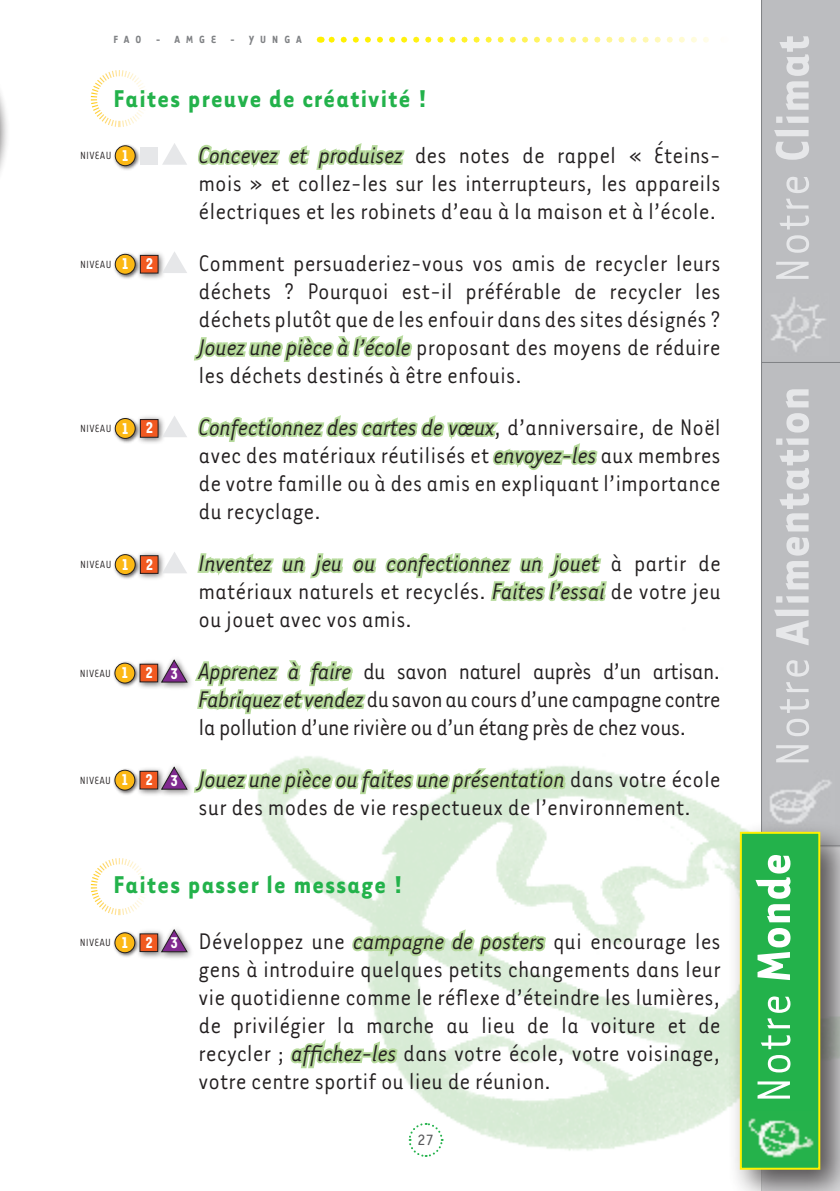
<style>
.page{position:relative;width:840px;height:1191px;background:#fff}
.page>*{position:absolute;margin:0;border:0;box-sizing:border-box;transform-origin:0 0}
.t1{font:700 54px "Tarzana Narrow";letter-spacing:.02em;color:#e6e7e9}
.t2{font:54px "Tarzana Narrow";letter-spacing:.02em;color:#e6e7e9}
.t3{font:54px "Tarzana Narrow";letter-spacing:.02em;color:#fff}
.Heading02{font:700 28px "Tarzana Narrow";letter-spacing:.05em;color:#23b24b}
.IndentedTXTcat{font:26px/28px "Tarzana Narrow";color:#231f20;text-align:justify}
.Txt_introPage{font:700 18px "Tarzana Narrow";color:#fff}
.t4{font:16px "Officina Sans";color:#57585a}
.Txt_introPage-2{font:12px "Tarzana Narrow";letter-spacing:.02em;color:#231f20}
.t5{font:700 12px "Tarzana Narrow";letter-spacing:.5em;color:#808285}
.s1{font-style:italic}
.s2{font-weight:400}
.s3{font-weight:700}
</style>
<div class="page">
<img style="left:258px;top:756px;width:471px;height:395px">
<svg style="left:407px;top:1121px;width:36px;height:36px"></svg>
<svg style="left:331px;top:37px;width:378px;height:6px"></svg>
<div style="left:761px;top:0;width:78px;height:817px;background:#bcbdc0"></div>
<div style="left:765px;top:291px;width:66px;height:66px;background:#bcbdc0"></div>
<img style="left:771px;top:297px;width:55px;height:55px">
<div style="left:725px;top:817px;width:114px;height:374px;background:#231f20;opacity:.75"></div>
<div style="left:739px;top:831px;width:80px;height:338px;background:#23b24b;border:2px solid #fff101"></div>
<img style="left:748px;top:1118px;width:65px;height:40px">
<svg style="left:90px;top:70px;width:55px;height:57px"></svg>
<svg style="left:90px;top:858px;width:55px;height:58px"></svg>
<svg style="left:198px;top:143px;width:207px;height:27px"></svg>
<svg style="left:194px;top:335px;width:218px;height:27px"></svg>
<svg style="left:198px;top:415px;width:400px;height:55px"></svg>
<svg style="left:197px;top:553px;width:410px;height:49px"></svg>
<svg style="left:349px;top:893px;width:199px;height:65px"></svg>
<svg style="left:287px;top:996px;width:112px;height:74px"></svg>
<div style="left:113px;top:144px;width:34px;height:33px;background:#231f20;opacity:.7"></div>
<div style="left:115px;top:146px;width:20px;height:20px;background:#fcb814;border-radius:50%"></div>
<div style="left:115px;top:146px;width:20px;height:20px;border:1px solid #231f20;border-radius:50%"></div>
<div style="left:140px;top:147px;width:18px;height:17px;background:#e6e7e9"></div>
<svg style="left:162px;top:143px;width:25px;height:22px"></svg>
<div style="left:113px;top:252px;width:34px;height:34px;background:#231f20;opacity:.7"></div>
<div style="left:115px;top:254px;width:20px;height:20px;background:#fcb814;border-radius:50%"></div>
<div style="left:115px;top:254px;width:20px;height:20px;border:1px solid #231f20;border-radius:50%"></div>
<div style="left:135px;top:250px;width:38px;height:38px;background:#231f20;opacity:.7"></div>
<div style="left:140px;top:255px;width:18px;height:18px;background:#f15921"></div>
<div style="left:140px;top:255px;width:18px;height:18px;border:1px solid #231f20"></div>
<svg style="left:162px;top:251px;width:25px;height:22px"></svg>
<div style="left:113px;top:553px;width:34px;height:33px;background:#231f20;opacity:.7"></div>
<div style="left:115px;top:554px;width:20px;height:20px;background:#fcb814;border-radius:50%"></div>
<div style="left:115px;top:554px;width:20px;height:21px;border:1px solid #231f20;border-radius:50%"></div>
<div style="left:135px;top:550px;width:38px;height:38px;background:#231f20;opacity:.7"></div>
<div style="left:140px;top:555px;width:18px;height:18px;background:#f15921"></div>
<div style="left:140px;top:555px;width:18px;height:18px;border:1px solid #231f20"></div>
<svg style="left:162px;top:551px;width:25px;height:22px"></svg>
<div style="left:113px;top:417px;width:34px;height:33px;background:#231f20;opacity:.7"></div>
<div style="left:115px;top:418px;width:20px;height:20px;background:#fcb814;border-radius:50%"></div>
<div style="left:115px;top:418px;width:20px;height:20px;border:1px solid #231f20;border-radius:50%"></div>
<div style="left:135px;top:414px;width:38px;height:38px;background:#231f20;opacity:.7"></div>
<div style="left:140px;top:419px;width:18px;height:18px;background:#f15921"></div>
<div style="left:140px;top:419px;width:18px;height:18px;border:1px solid #231f20"></div>
<svg style="left:162px;top:415px;width:25px;height:22px"></svg>
<div style="left:113px;top:661px;width:33px;height:33px;background:#231f20;opacity:.7"></div>
<div style="left:115px;top:663px;width:20px;height:20px;background:#fcb814;border-radius:50%"></div>
<div style="left:115px;top:663px;width:20px;height:20px;border:1px solid #231f20;border-radius:50%"></div>
<div style="left:135px;top:659px;width:38px;height:38px;background:#231f20;opacity:.7"></div>
<div style="left:140px;top:664px;width:18px;height:18px;background:#f15921"></div>
<div style="left:156px;top:655px;width:47px;height:42px;background:#231f20;opacity:.7"></div>
<svg style="left:161px;top:656px;width:205px;height:59px"></svg>
<div style="left:113px;top:768px;width:33px;height:33px;background:#231f20;opacity:.7"></div>
<div style="left:115px;top:770px;width:20px;height:20px;background:#fcb814;border-radius:50%"></div>
<div style="left:115px;top:770px;width:20px;height:20px;border:1px solid #231f20;border-radius:50%"></div>
<div style="left:135px;top:766px;width:38px;height:38px;background:#231f20;opacity:.7"></div>
<div style="left:140px;top:771px;width:18px;height:18px;background:#f15921"></div>
<div style="left:140px;top:771px;width:18px;height:18px;border:1px solid #231f20"></div>
<div style="left:156px;top:762px;width:47px;height:42px;background:#231f20;opacity:.7"></div>
<svg style="left:161px;top:764px;width:407px;height:32px"></svg>
<div style="left:113px;top:931px;width:33px;height:33px;background:#231f20;opacity:.7"></div>
<div style="left:115px;top:932px;width:20px;height:20px;background:#fcb814;border-radius:50%"></div>
<div style="left:115px;top:932px;width:20px;height:21px;border:1px solid #231f20;border-radius:50%"></div>
<div style="left:135px;top:928px;width:38px;height:38px;background:#231f20;opacity:.7"></div>
<div style="left:140px;top:934px;width:18px;height:17px;background:#f15921"></div>
<div style="left:156px;top:925px;width:47px;height:42px;background:#231f20;opacity:.7"></div>
<svg style="left:161px;top:929px;width:26px;height:23px"></svg>
<svg style="left:0;top:93px;width:1px;height:78px"></svg>
<p class="t5" style="left:113px;top:32px;width:190px">FAO - AMGE - YUNGA</p>
<p class="Heading02" style="left:113px;top:81px;width:315px">Faites preuve de créativité !</p>
<p class="IndentedTXTcat" style="left:198px;top:140px;width:523px"><span class="s1">Concevez et produisez</span> des notes de rappel « Éteins&shy;mois » et collez-les sur les interrupteurs, les appareils électriques et les robinets d’eau à la maison et à l’école.</p>
<p class="IndentedTXTcat" style="left:198px;top:248px;width:523px">Comment persuaderiez-vous vos amis de recycler leurs déchets ? Pourquoi est-il préférable de recycler les déchets plutôt que de les enfouir dans des sites désignés ?<br><span class="s1">Jouez une pièce à l’école</span> proposant des moyens de réduire les déchets destinés à être enfouis.</p>
<p class="IndentedTXTcat" style="left:198px;top:412px;width:523px"><span class="s1">Confectionnez des cartes de vœux</span>, d’anniversaire, de Noël avec des matériaux réutilisés et <span class="s1">envoyez-les</span> aux membres de votre famille ou à des amis en expliquant l’importance du recyclage.</p>
<p class="IndentedTXTcat" style="left:198px;top:548px;width:523px"><span class="s1">Inventez un jeu ou confectionnez un jouet</span> à partir de matériaux naturels et recyclés. <span class="s1">Faites l’essai</span> de votre jeu ou jouet avec vos amis.</p>
<p class="IndentedTXTcat" style="left:198px;top:656px;width:523px"><span class="s1">Apprenez à faire</span> du savon naturel auprès d’un artisan.<br><span class="s1">Fabriquez et vendez</span> du savon au cours d’une campagne contre la pollution d’une rivière ou d’un étang près de chez vous.</p>
<p class="IndentedTXTcat" style="left:198px;top:764px;width:523px"><span class="s1">Jouez une pièce ou faites une présentation</span> dans votre école sur des modes de vie respectueux de l’environnement.</p>
<p class="Txt_introPage-2" style="left:80px;top:149px;width:12px">Niveau</p>
<p class="Txt_introPage" style="left:121px;top:144px;width:9px">1</p>
<p class="Txt_introPage-2" style="left:80px;top:257px;width:12px">Niveau</p>
<p class="Txt_introPage" style="left:121px;top:253px;width:9px">1</p>
<p class="Txt_introPage" style="left:145px;top:252px;width:9px">2</p>
<p class="Txt_introPage-2" style="left:80px;top:421px;width:12px">Niveau</p>
<p class="Txt_introPage" style="left:121px;top:417px;width:9px">1</p>
<p class="Txt_introPage" style="left:145px;top:417px;width:9px">2</p>
<p class="Txt_introPage-2" style="left:80px;top:557px;width:12px">Niveau</p>
<p class="Txt_introPage" style="left:121px;top:553px;width:9px">1</p>
<p class="Txt_introPage" style="left:145px;top:553px;width:9px">2</p>
<p class="Txt_introPage-2" style="left:80px;top:666px;width:12px">Niveau</p>
<p class="Txt_introPage" style="left:121px;top:661px;width:9px">1</p>
<p class="Txt_introPage" style="left:145px;top:661px;width:9px">2</p>
<p class="Txt_introPage" style="left:170px;top:662px;width:9px">3</p>
<p class="Txt_introPage-2" style="left:80px;top:773px;width:12px">Niveau</p>
<p class="Txt_introPage" style="left:121px;top:768px;width:9px">1</p>
<p class="Txt_introPage" style="left:145px;top:768px;width:9px">2</p>
<p class="Txt_introPage" style="left:170px;top:769px;width:9px">3</p>
<p class="Heading02" style="left:113px;top:867px;width:290px">Faites passer le message !</p>
<p class="IndentedTXTcat" style="left:198px;top:926px;width:523px">Développez une <span class="s1">campagne de posters</span> qui encourage les gens à introduire quelques petits changements dans leur vie quotidienne comme le réflexe d’éteindre les lumières, de privilégier la marche au lieu de la voiture et de recycler ; <span class="s1">affichez-les</span> dans votre école, votre voisinage, votre centre sportif ou lieu de réunion.</p>
<p class="Txt_introPage-2" style="left:80px;top:935px;width:12px">Niveau</p>
<p class="Txt_introPage" style="left:121px;top:931px;width:9px">1</p>
<p class="Txt_introPage" style="left:145px;top:931px;width:9px">2</p>
<p class="Txt_introPage" style="left:170px;top:931px;width:9px">3</p>
<p class="t4" style="left:417px;top:1130px;width:17px">27</p>
<h1 class="t1" style="left:758px;top:283px;width:250px;rotate:-90deg"><span class="s2">Notre</span> Climat</h1>
<h1 class="t1" style="left:758px;top:767px;width:382px;rotate:-90deg"><span class="s2">Notre</span> Alimentation</h1>
<h1 class="t3" style="left:740px;top:1103px;width:252px;rotate:-90deg">Notre <span class="s3">Monde</span></h1>
<h1 class="t2" style="left:759px;top:1118px;width:252px;rotate:-90deg">Notre <span class="s3">Monde</span></h1>
</div>
